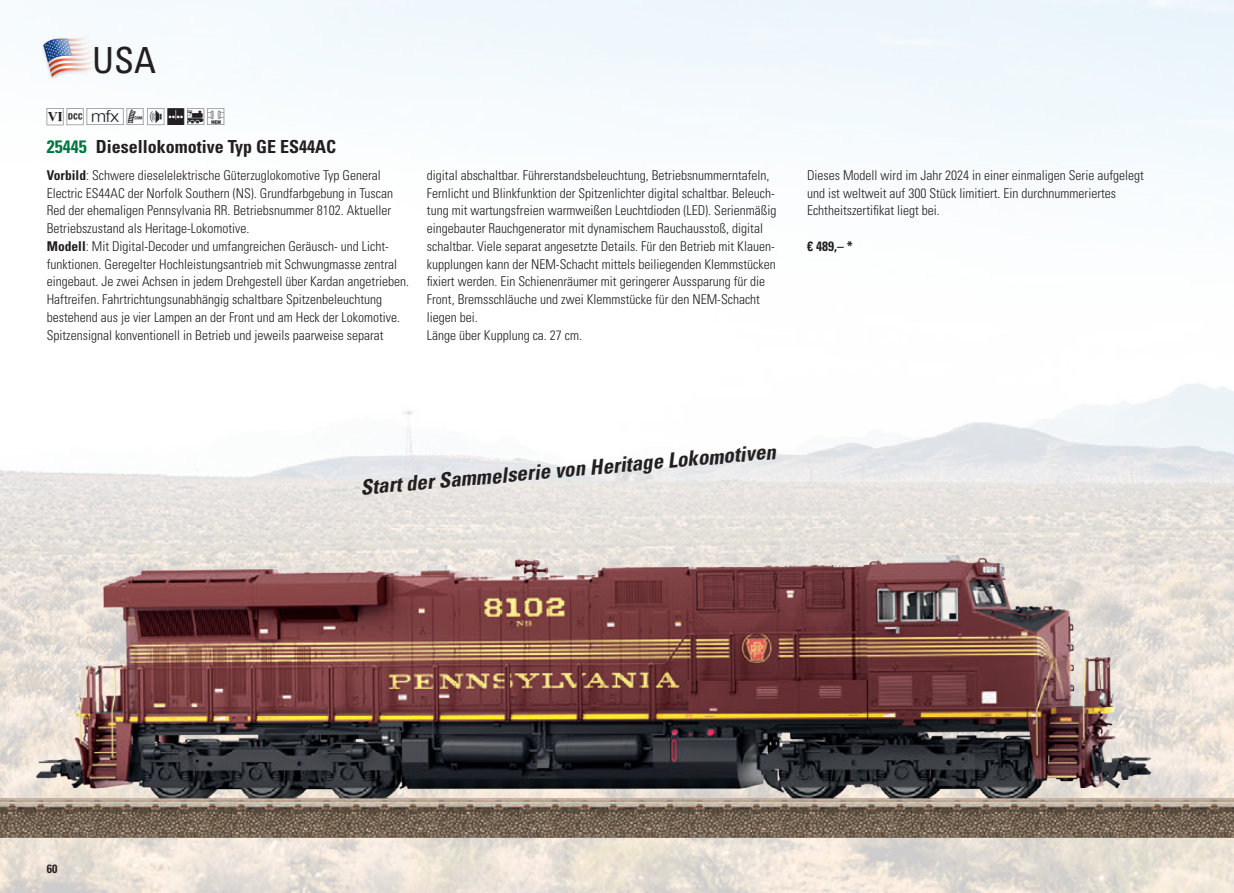
<style>
.page{position:relative;width:1234px;height:893px;background:#fff}
.page>*{position:absolute;margin:0;border:0;box-sizing:border-box;transform-origin:0 0}
.t1{font:condensed 36px "Univers LT Std";color:#231f20}
.t2{font:italic 700 condensed 21px "Univers LT Std";color:#231f20}
.t3{font:21px "Trix Piktos";color:#231f20}
.t4{font:700 condensed 18px "Univers LT Std";color:#231f20}
.t5{font:700 condensed 18px "Univers LT Std";color:#007742}
.t6{font:300 condensed 13.5px/17.9px "Univers LT Std";color:#231f20}
.t7{font:700 condensed 13.5px "Univers LT Std";color:#231f20}
.t8{font:700 condensed 12px "Univers LT Std";color:#231f20}
.s1{font-weight:700}
</style>
<div class="page">
<svg style="left:43px;top:31px;width:57px;height:47px"></svg>
<img style="left:0;top:383px;width:1233px;height:455px">
<img style="left:1232px;top:429px;width:1px;height:464px">
<h1 class="t1" style="left:92px;top:37px;width:66px">USA</h1>
<h2 class="t3" style="left:47px;top:106px;width:182px">_§`ß!IW1</h2>
<h3 class="t5" style="left:47px;top:136px;width:41px">25445</h3>
<h3 class="t4" style="left:96px;top:136px;width:242px">Diesellokomotive Typ GE ES44AC</h3>
<p class="t6" style="left:47px;top:166px;width:364px"><span class="s1">Vorbild</span>: Schwere dieselelektrische Güterzuglokomotive Typ General Electric ES44AC der Norfolk Southern (NS). Grundfarbgebung in Tuscan Red der ehemaligen Pennsylvania RR. Betriebsnummer 8102. Aktueller Betriebszustand als Heritage-Lokomotive.<br><span class="s1">Modell</span>: Mit Digital-Decoder und umfangreichen Geräusch- und Licht&shy;funktionen. Geregelter Hochleistungsantrieb mit Schwungmasse zentral eingebaut. Je zwei Achsen in jedem Drehgestell über Kardan angetrieben.<br>Haftreifen. Fahrtrichtungsunabhängig schaltbare Spitzenbeleuchtung bestehend aus je vier Lampen an der Front und am Heck der Lokomotive.<br>Spitzensignal konventionell in Betrieb und jeweils paarweise separat</p>
<p class="t6" style="left:427px;top:166px;width:351px">digital abschaltbar. Führerstandsbeleuchtung, Betriebsnummerntafeln, Fernlicht und Blinkfunktion der Spitzenlichter digital schaltbar. Beleuch&shy;tung mit wartungsfreien warmweißen Leuchtdioden (LED). Serienmäßig eingebauter Rauchgenerator mit dynamischem Rauchausstoß, digital schaltbar. Viele separat angesetzte Details. Für den Betrieb mit Klauen&shy;kupplungen kann der NEM-Schacht mittels beiliegenden Klemmstücken fixiert werden. Ein Schienenräumer mit geringerer Aussparung für die Front, Bremsschläuche und zwei Klemmstücke für den NEM-Schacht liegen bei.<br>Länge über Kupplung ca. 27 cm.</p>
<p class="t6" style="left:806px;top:166px;width:338px">Dieses Modell wird im Jahr 2024 in einer einmaligen Serie aufgelegt und ist weltweit auf 300 Stück limitiert. Ein durchnummeriertes<br>Echtheitszertifikat liegt bei.</p>
<p class="t7" style="left:806px;top:238px;width:47px">€ 489,– *</p>
<h2 class="t2" style="left:359px;top:475px;width:418px;rotate:-5deg">Start der Sammelserie von Heritage Lokomotiven</h2>
<p class="t8" style="left:47px;top:862px;width:12px">60</p>
</div>
